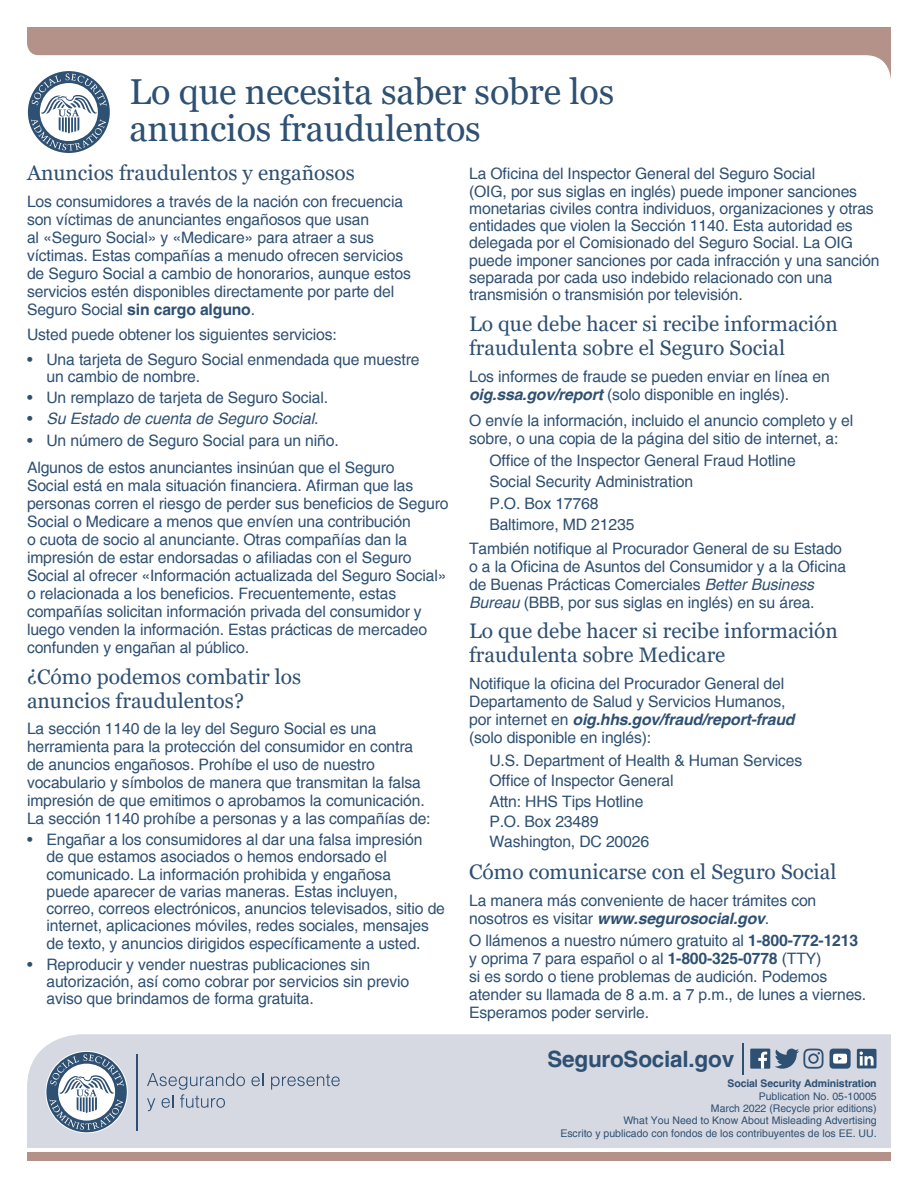
<style>
.page{position:relative;width:918px;height:1188px;background:#fff}
.page>*{position:absolute;margin:0;border:0;box-sizing:border-box;transform-origin:0 0}
.t1{font:36px/37.5px "Georgia";letter-spacing:-.005em;color:#2e5072}
.t2{font:700 22.5px "Helvetica";letter-spacing:-.01em;color:#2e5072}
.t3{font:21px/24px "Georgia";color:#2e5072}
.t4{font:15.75px/18px "Helvetica";letter-spacing:-.01em;color:#2e5072}
.t5{font:italic 15.75px "Helvetica";letter-spacing:-.005em;color:#2e5072}
.t6{font:10.5px "Helvetica";color:#2e5072}
.t7{font:700 10.5px "Helvetica";letter-spacing:-.01em;color:#2e5072}
.s1{font-weight:700}
.s2{font-style:normal}
.s3{font-weight:700;font-style:italic}
.s4{font-style:italic}
</style>
<div class="page">
<svg style="left:27px;top:27px;width:864px;height:52px;fill:#b49189"></svg>
<div style="left:27px;top:1034px;width:864px;height:114px;background:#d6d9e2"></div>
<div style="left:27px;top:1153px;width:864px;height:8px;background:#b49189"></div>
<hr style="left:742px;top:1043px;width:1px;height:32px;background:#2e5072">
<svg style="left:28px;top:71px;width:82px;height:82px"></svg>
<svg style="left:31px;top:74px;width:76px;height:76px"></svg>
<div style="left:750px;top:1049px;width:20px;height:20px;background:#2e5072"></div>
<svg style="left:758px;top:1052px;width:9px;height:17px"></svg>
<svg style="left:775px;top:1049px;width:49px;height:20px"></svg>
<svg style="left:830px;top:1049px;width:21px;height:20px"></svg>
<svg style="left:857px;top:1049px;width:20px;height:19px"></svg>
<svg style="left:251px;top:1073px;width:12px;height:13px"></svg>
<svg style="left:271px;top:1074px;width:69px;height:16px"></svg>
<svg style="left:147px;top:1073px;width:98px;height:38px;background:#bec6d2"></svg>
<hr style="left:137px;top:1054px;width:1px;height:77px;background:#2e5072">
<svg style="left:46px;top:1052px;width:81px;height:80px"></svg>
<svg style="left:49px;top:1054px;width:75px;height:76px"></svg>
<h1 class="t1" style="left:129px;top:74px;width:486px">Lo que necesita saber sobre los anuncios fraudulentos</h1>
<h1 class="t3" style="left:27px;top:161px;width:330px">Anuncios fraudulentos y engañosos</h1>
<p class="t4" style="left:27px;top:193px;width:386px">Los consumidores a través de la nación con frecuencia son víctimas de anunciantes engañosos que usan<br>al «Seguro Social» y «Medicare» para atraer a sus víctimas. Estas compañías a menudo ofrecen servicios de Seguro Social a cambio de honorarios, aunque estos servicios estén disponibles directamente por parte del Seguro Social <span class="s1">sin cargo alguno</span>.</p>
<p class="t4" style="left:27px;top:326px;width:311px">Usted puede obtener los siguientes servicios:</p>
<p class="t4" style="left:46px;top:352px;width:375px;line-height:17.2px;text-indent:-19px">• Una tarjeta de Seguro Social enmendada que muestre un cambio de nombre.</p>
<p class="t4" style="left:27px;top:389px;width:303px">• Un remplazo de tarjeta de Seguro Social.</p>
<p class="t5" style="left:27px;top:410px;width:293px"><span class="s2">•</span> Su Estado de cuenta de Seguro Social<span class="s2">.</span></p>
<p class="t4" style="left:27px;top:432px;width:313px">• Un número de Seguro Social para un niño.</p>
<p class="t4" style="left:27px;top:459px;width:423px">Algunos de estos anunciantes insinúan que el Seguro<br>Social está en mala situación financiera. Afirman que las personas corren el riesgo de perder sus beneficios de Seguro Social o Medicare a menos que envíen una contribución<br>o cuota de socio al anunciante. Otras compañías dan la impresión de estar endorsadas o afiliadas con el Seguro Social al ofrecer «Información actualizada del Seguro Social» o relacionada a los beneficios. Frecuentemente, estas compañías solicitan información privada del consumidor y luego venden la información. Estas prácticas de mercadeo confunden y engañan al público.</p>
<h1 class="t3" style="left:27px;top:665px;width:276px">¿Cómo podemos combatir los anuncios fraudulentos?</h1>
<p class="t4" style="left:27px;top:720px;width:405px">La sección 1140 de la ley del Seguro Social es una herramienta para la protección del consumidor en contra de anuncios engañosos. Prohíbe el uso de nuestro vocabulario y símbolos de manera que transmitan la falsa impresión de que emitimos o aprobamos la comunicación.<br>La sección 1140 prohíbe a personas y a las compañías de:</p>
<p class="t4" style="left:46px;top:832px;width:400px;line-height:17.2px;text-indent:-19px">• Engañar a los consumidores al dar una falsa impresión<br>de que estamos asociados o hemos endorsado el comunicado. La información prohibida y engañosa<br>puede aparecer de varias maneras. Estas incluyen, correo, correos electrónicos, anuncios televisados, sitio de internet, aplicaciones móviles, redes sociales, mensajes de texto, y anuncios dirigidos específicamente a usted.</p>
<p class="t4" style="left:46px;top:956px;width:364px;line-height:17.2px;text-indent:-19px">• Reproducir y vender nuestras publicaciones sin autorización, así como cobrar por servicios sin previo aviso que brindamos de forma gratuita.</p>
<p class="t4" style="left:469px;top:166px;width:412px;line-height:17.2px">La Oficina del Inspector General del Seguro Social<br>(OIG, por sus siglas en inglés) puede imponer sanciones monetarias civiles contra individuos, organizaciones y otras entidades que violen la Sección 1140. Esta autoridad es delegada por el Comisionado del Seguro Social. La OIG puede imponer sanciones por cada infracción y una sanción separada por cada uso indebido relacionado con una transmisión o transmisión por televisión.</p>
<h1 class="t3" style="left:469px;top:312px;width:370px">Lo que debe hacer si recibe información fraudulenta sobre el Seguro Social</h1>
<p class="t4" style="left:469px;top:368px;width:362px">Los informes de fraude se pueden enviar en línea en <span class="s3">oig.ssa.gov/report</span> (solo disponible en inglés).</p>
<p class="t4" style="left:469px;top:412px;width:386px">O envíe la información, incluido el anuncio completo y el sobre, o una copia de la página del sitio de internet, a:</p>
<p class="t4" style="left:489px;top:452px;width:308px">Office of the Inspector General Fraud Hotline</p>
<p class="t4" style="left:489px;top:473px;width:205px">Social Security Administration</p>
<p class="t4" style="left:489px;top:495px;width:111px">P.O. Box 17768</p>
<p class="t4" style="left:489px;top:516px;width:147px">Baltimore, MD 21235</p>
<p class="t4" style="left:469px;top:540px;width:378px">También notifique al Procurador General de su Estado o a la Oficina de Asuntos del Consumidor y a la Oficina de Buenas Prácticas Comerciales <span class="s4">Better Business Bureau</span> (BBB, por sus siglas en inglés) en su área.</p>
<h1 class="t3" style="left:469px;top:620px;width:370px">Lo que debe hacer si recibe información fraudulenta sobre Medicare</h1>
<p class="t4" style="left:469px;top:675px;width:327px">Notifique la oficina del Procurador General del Departamento de Salud y Servicios Humanos, por internet en <span class="s3">oig.hhs.gov/fraud/report-fraud </span>(solo disponible en inglés):</p>
<p class="t4" style="left:489px;top:752px;width:315px">U.S. Department of Health &amp; Human Services</p>
<p class="t4" style="left:489px;top:772px;width:186px">Office of Inspector General</p>
<p class="t4" style="left:489px;top:793px;width:156px">Attn: HHS Tips Hotline</p>
<p class="t4" style="left:489px;top:813px;width:111px">P.O. Box 23489</p>
<p class="t4" style="left:489px;top:833px;width:161px">Washington, DC 20026</p>
<h1 class="t3" style="left:469px;top:860px;width:369px">Cómo comunicarse con el Seguro Social</h1>
<p class="t4" style="left:469px;top:892px;width:349px">La manera más conveniente de hacer trámites con nosotros es visitar <span class="s3">www.segurosocial.gov</span>.</p>
<p class="t4" style="left:469px;top:932px;width:399px">O llámenos a nuestro número gratuito al <span class="s1">1-800-772-1213 </span>y oprima 7 para español o al <span class="s1">1-800-325-0778</span> (TTY)<br>si es sordo o tiene problemas de audición. Podemos atender su llamada de 8 a.m. a 7 p.m., de lunes a viernes.<br>Esperamos poder servirle.</p>
<p class="t2" style="left:547px;top:1045px;width:188px">SeguroSocial.gov</p>
<p class="t7" style="left:727px;top:1077px;width:151px">Social Security Administration</p>
<p class="t6" style="left:759px;top:1090px;width:119px">Publication No. 05-10005</p>
<p class="t6" style="left:711px;top:1102px;width:167px">March 2022 (Recycle prior editions)</p>
<p class="t6" style="left:623px;top:1115px;width:255px">What You Need to Know About Misleading Advertising</p>
<p class="t6" style="left:560px;top:1127px;width:318px">Escrito y publicado con fondos de los contribuyentes de los EE. UU.</p>
</div>
